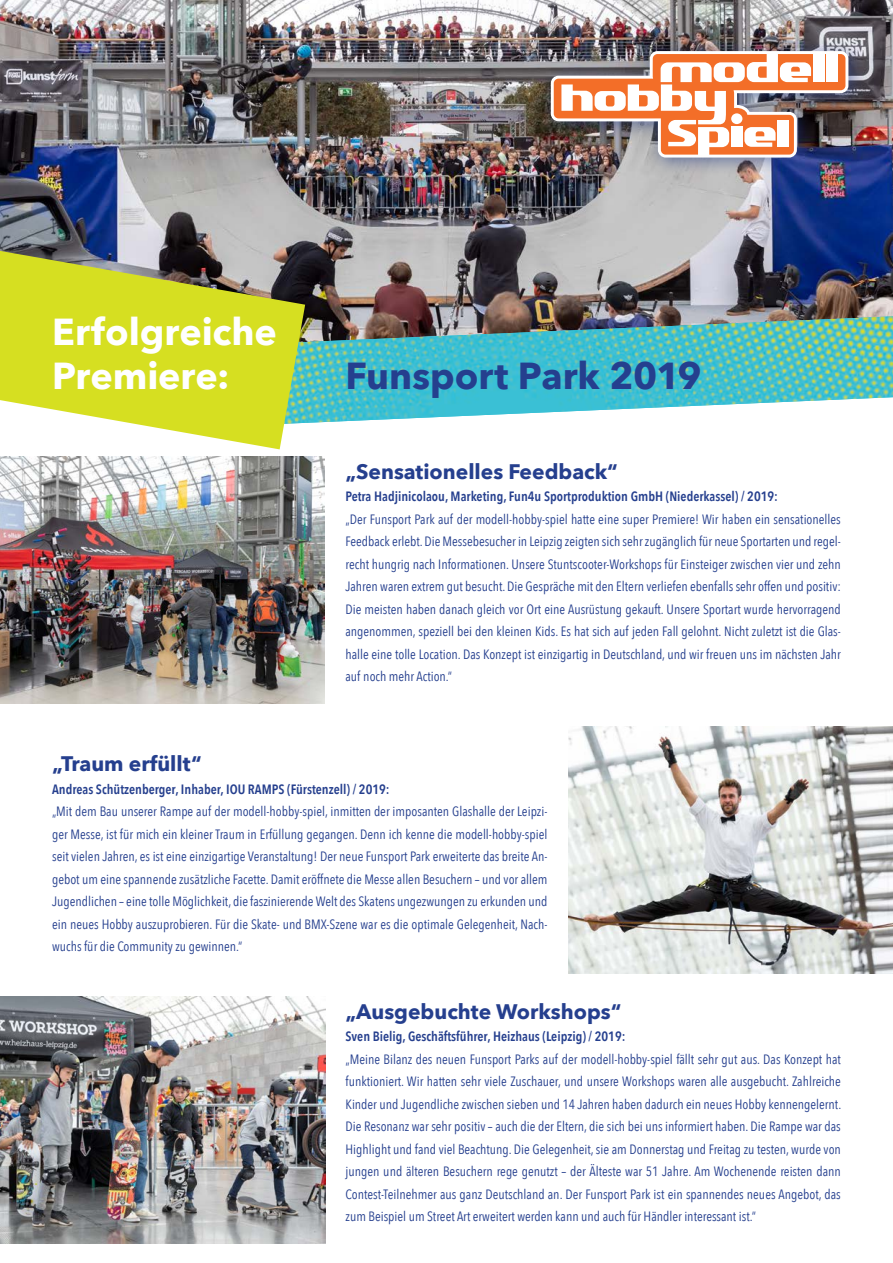
<style>
.page{position:relative;width:893px;height:1263px;background:#fff}
.page>*{position:absolute;margin:0;border:0;box-sizing:border-box;transform-origin:0 0}
.t1{font:700 37.5px "Avenir Next";color:#fff}
.t2{font:700 37.5px "Avenir Next";color:#253f8e}
.t3{font:700 21px "Avenir Next";color:#253f8e}
.t4{font:13.5px/22.5px "Avenir Next Condensed";color:#253f8e;text-align:justify}
.t5{font:600 13.5px "Avenir Next Condensed";color:#253f8e}
</style>
<div class="page">
<img style="left:0;top:456px;width:324px;height:248px">
<img style="left:0;top:0;width:893px;height:316px">
<img style="left:569px;top:726px;width:324px;height:248px">
<img style="left:0;top:996px;width:325px;height:248px">
<img style="left:305px;top:316px;width:588px;height:107px">
<svg style="left:0;top:251px;width:305px;height:198px;background:#cbd249"></svg>
<div style="left:539px;top:40px;width:327px;height:135px;background:#253f8e;opacity:.5"></div>
<img style="left:551px;top:51px;width:297px;height:107px">
<div style="left:813px;top:53px;width:11px;height:29px;background:#fff"></div>
<div style="left:826px;top:53px;width:12px;height:29px;background:#fff"></div>
<p class="t1" style="left:52px;top:299px;width:226px">Erfolgreiche</p>
<p class="t1" style="left:52px;top:343px;width:179px">Premiere:</p>
<p class="t2" style="left:345px;top:343px;width:358px">Funsport Park 2019</p>
<p class="t3" style="left:345px;top:453px;width:274px">„Sensationelles Feedback“</p>
<p class="t5" style="left:345px;top:485px;width:434px">Petra Hadjinicolaou, Marketing, Fun4u Sportproduktion GmbH (Niederkassel) / 2019:</p>
<p class="t4" style="left:345px;top:507px;width:497px">„Der Funsport Park auf der modell-hobby-spiel hatte eine super Premiere! Wir haben ein sensationelles Feedback erlebt. Die Messebesucher in Leipzig zeigten sich sehr zugänglich für neue Sportarten und regel&shy;recht hungrig nach Informationen. Unsere Stuntscooter-Workshops für Einsteiger zwischen vier und zehn Jahren waren extrem gut besucht. Die Gespräche mit den Eltern verliefen ebenfalls sehr offen und positiv:<br>Die meisten haben danach gleich vor Ort eine Ausrüstung gekauft. Unsere Sportart wurde hervorragend angenommen, speziell bei den kleinen Kids. Es hat sich auf jeden Fall gelohnt. Nicht zuletzt ist die Glas&shy;halle eine tolle Location. Das Konzept ist einzigartig in Deutschland, und wir freuen uns im nächsten Jahr auf noch mehr Action.“</p>
<p class="t3" style="left:52px;top:745px;width:151px">„Traum erfüllt“</p>
<p class="t5" style="left:52px;top:777px;width:339px">Andreas Schützenberger, Inhaber, IOU RAMPS (Fürstenzell) / 2019:</p>
<p class="t4" style="left:52px;top:799px;width:497px">„Mit dem Bau unserer Rampe auf der modell-hobby-spiel, inmitten der imposanten Glashalle der Leipzi&shy;ger Messe, ist für mich ein kleiner Traum in Erfüllung gegangen. Denn ich kenne die modell-hobby-spiel seit vielen Jahren, es ist eine einzigartige Veranstaltung! Der neue Funsport Park erweiterte das breite An&shy;gebot um eine spannende zusätzliche Facette. Damit eröffnete die Messe allen Besuchern – und vor allem Jugendlichen – eine tolle Möglichkeit, die faszinierende Welt des Skatens ungezwungen zu erkunden und ein neues Hobby auszuprobieren. Für die Skate- und BMX-Szene war es die optimale Gelegenheit, Nach&shy;wuchs für die Community zu gewinnen.“</p>
<p class="t3" style="left:345px;top:993px;width:277px">„Ausgebuchte Workshops“</p>
<p class="t5" style="left:345px;top:1025px;width:281px">Sven Bielig, Geschäftsführer, Heizhaus (Leipzig) / 2019:</p>
<p class="t4" style="left:345px;top:1047px;width:497px">„Meine Bilanz des neuen Funsport Parks auf der modell-hobby-spiel fällt sehr gut aus. Das Konzept hat funktioniert. Wir hatten sehr viele Zuschauer, und unsere Workshops waren alle ausgebucht. Zahlreiche Kinder und Jugendliche zwischen sieben und 14 Jahren haben dadurch ein neues Hobby kennengelernt.<br>Die Resonanz war sehr positiv – auch die der Eltern, die sich bei uns informiert haben. Die Rampe war das Highlight und fand viel Beachtung. Die Gelegenheit, sie am Donnerstag und Freitag zu testen, wurde von jungen und älteren Besuchern rege genutzt – der Älteste war 51 Jahre. Am Wochenende reisten dann Contest-Teilnehmer aus ganz Deutschland an. Der Funsport Park ist ein spannendes neues Angebot, das zum Beispiel um Street Art erweitert werden kann und auch für Händler interessant ist.“</p>
</div>
